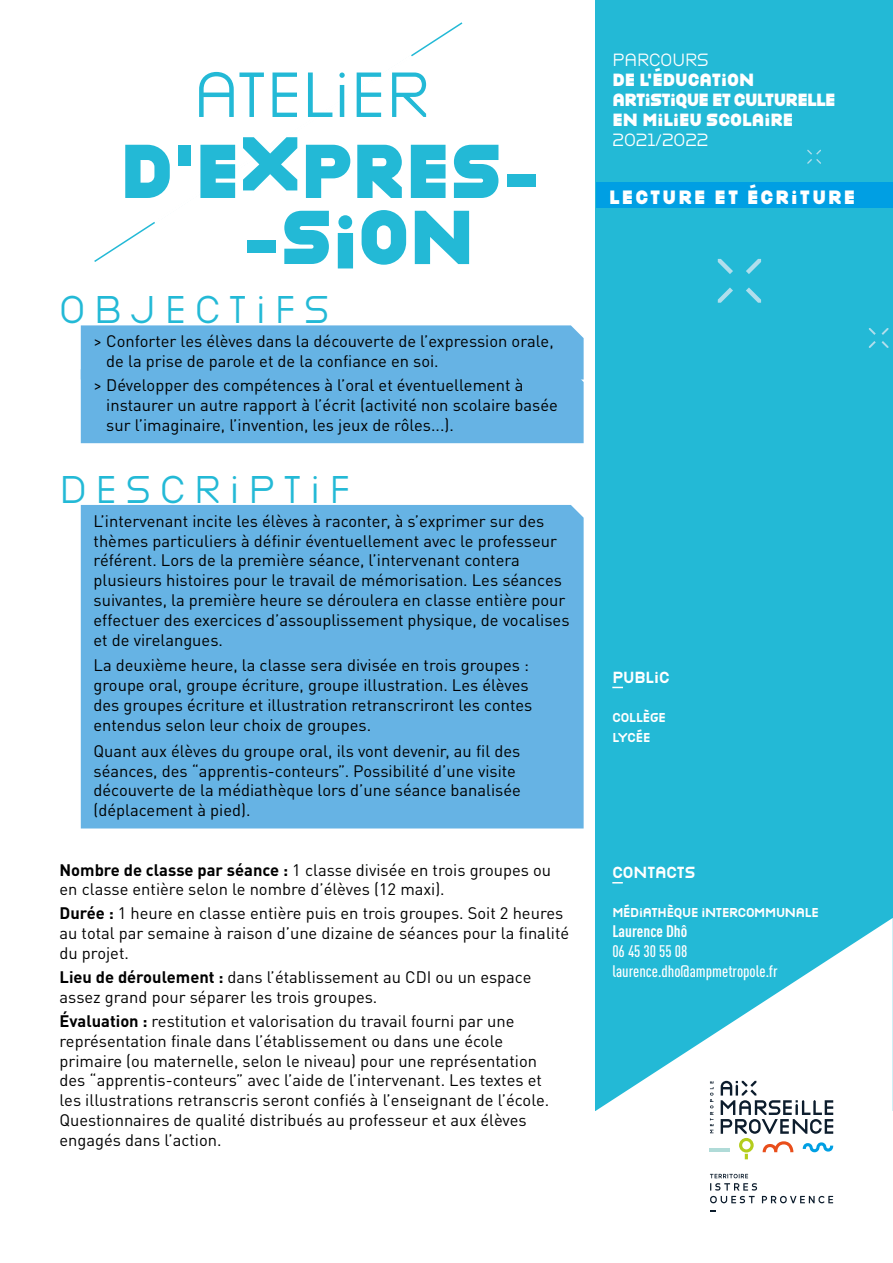
<style>
.page{position:relative;width:893px;height:1263px;background:#fff}
.page>*{position:absolute;margin:0;border:0;box-sizing:border-box;transform-origin:0 0}
.t1{font:900 70.95px/66px "Victoire";color:#23b9d6}
.t2{font:59.25px "Victoire";color:#23b9d6}
.t3{font:36px "Victoire";letter-spacing:.25em;color:#23b9d6}
.t4{font:900 18px "Victoire";letter-spacing:.12em;color:#fff}
.t5{font:16.5px/19.8px "DIN Pro";color:#000}
.t6{font:900 16.5px/19.8px "Victoire";color:#fff}
.t7{font:500 condensed 16.5px/19.8px "DIN Pro";color:#fff}
.t8{font:16.5px "Victoire";color:#fff}
.t9{font:700 condensed 16.5px "DIN Pro";color:#fff}
.t10{font:700 15px "Victoire";color:#fff}
.t11{font:700 12px "Victoire";letter-spacing:-.02em;color:#fff}
.t12{font:700 12px/19.5px "Victoire";color:#fff}
.s1{font-weight:700}
</style>
<div class="page">
<div style="left:595px;top:0;width:298px;height:1111px;background:#23b9d6"></div>
<svg style="left:595px;top:918px;width:298px;height:293px;fill:#fff"></svg>
<svg style="left:710px;top:1196px;width:45px;height:7px"></svg>
<svg style="left:762px;top:1196px;width:71px;height:7px"></svg>
<svg style="left:710px;top:1174px;width:47px;height:16px"></svg>
<hr style="left:710px;top:1148px;width:20px;height:3px;background:#b0dbd8">
<svg style="left:710px;top:1081px;width:3px;height:52px"></svg>
<svg style="left:721px;top:1081px;width:112px;height:78px"></svg>
<svg style="left:746px;top:287px;width:15px;height:16px"></svg>
<svg style="left:746px;top:259px;width:15px;height:15px"></svg>
<svg style="left:718px;top:287px;width:15px;height:16px"></svg>
<svg style="left:718px;top:259px;width:15px;height:15px"></svg>
<svg style="left:869px;top:341px;width:19px;height:7px"></svg>
<svg style="left:869px;top:328px;width:19px;height:7px"></svg>
<svg style="left:807px;top:150px;width:14px;height:14px"></svg>
<div style="left:596px;top:182px;width:297px;height:25px;background:#009fe3"></div>
<div style="left:81px;top:325px;width:503px;height:118px;background:#66b3e4"></div>
<div style="left:81px;top:505px;width:503px;height:323px;background:#66b3e4"></div>
<h2 class="t2" style="left:194px;top:53px;width:237px">ATELIER</h2>
<h1 class="t1" style="left:242px;top:134px;width:300px;text-indent:-122px">D’EXPRES--SION</h1>
<h3 class="t3" style="left:60px;top:284px;width:271px">OBJECTIFS</h3>
<p class="t5" style="left:106px;top:330px;width:449px;text-indent:-13px">&gt; Conforter les élèves dans la découverte de l’expression orale, de la prise de parole et de la confiance en soi.</p>
<p class="t5" style="left:106px;top:374px;width:453px;text-indent:-13px">&gt; Développer des compétences à l’oral et éventuellement à instaurer un autre rapport à l’écrit (activité non scolaire basée sur l’imaginaire, l’invention, les jeux de rôles...).</p>
<h3 class="t3" style="left:60px;top:464px;width:292px">DESCRIPTIF</h3>
<p class="t5" style="left:94px;top:510px;width:477px">L’intervenant incite les élèves à raconter, à s’exprimer sur des thèmes particuliers à définir éventuellement avec le professeur référent. Lors de la première séance, l’intervenant contera plusieurs histoires pour le travail de mémorisation. Les séances suivantes, la première heure se déroulera en classe entière pour effectuer des exercices d’assouplissement physique, de vocalises et de virelangues.</p>
<p class="t5" style="left:94px;top:654px;width:440px">La deuxième heure, la classe sera divisée en trois groupes : groupe oral, groupe écriture, groupe illustration. Les élèves des groupes écriture et illustration retranscriront les contes entendus selon leur choix de groupes.</p>
<p class="t5" style="left:94px;top:740px;width:429px">Quant aux élèves du groupe oral, ils vont devenir, au fil des séances, des “apprentis-conteurs”. Possibilité d’une visite découverte de la médiathèque lors d’une séance banalisée (déplacement à pied).</p>
<p class="t5" style="left:60px;top:859px;width:493px"><span class="s1">Nombre de classe par séance :</span> 1 classe divisée en trois groupes ou en classe entière selon le nombre d’élèves (12 maxi).</p>
<p class="t5" style="left:60px;top:902px;width:511px"><span class="s1">Durée :</span> 1 heure en classe entière puis en trois groupes. Soit 2 heures au total par semaine à raison d’une dizaine de séances pour la finalité du projet.</p>
<p class="t5" style="left:60px;top:966px;width:474px"><span class="s1">Lieu de déroulement :</span> dans l’établissement au CDI ou un espace assez grand pour séparer les trois groupes.</p>
<p class="t5" style="left:60px;top:1010px;width:491px"><span class="s1">Évaluation :</span> restitution et valorisation du travail fourni par une représentation finale dans l’établissement ou dans une école primaire (ou maternelle, selon le niveau) pour une représentation des “apprentis-conteurs” avec l’aide de l’intervenant. Les textes et les illustrations retranscris seront confiés à l’enseignant de l’école.<br>Questionnaires de qualité distribués au professeur et aux élèves engagés dans l’action.</p>
<p class="t8" style="left:612px;top:48px;width:98px">PARCOURS</p>
<p class="t6" style="left:612px;top:69px;width:224px">DE L’ÉDUCATION<br>ARTISTIQUE ET CULTURELLE<br>EN MILIEU SCOLAIRE</p>
<p class="t8" style="left:612px;top:128px;width:97px">2021/2022</p>
<p class="t4" style="left:609px;top:183px;width:248px">LECTURE ET ÉCRITURE</p>
<p class="t10" style="left:612px;top:666px;width:59px">PUBLIC</p>
<p class="t12" style="left:612px;top:707px;width:55px">COLLÈGE<br>LYCÉE</p>
<p class="t10" style="left:612px;top:862px;width:85px">CONTACTS</p>
<p class="t11" style="left:612px;top:904px;width:208px">MÉDIATHÈQUE INTERCOMMUNALE</p>
<p class="t9" style="left:612px;top:919px;width:77px">Laurence Dhô</p>
<p class="t7" style="left:612px;top:940px;width:167px">06 45 30 55 08 laurence.dho@ampmetropole.fr</p>
</div>
